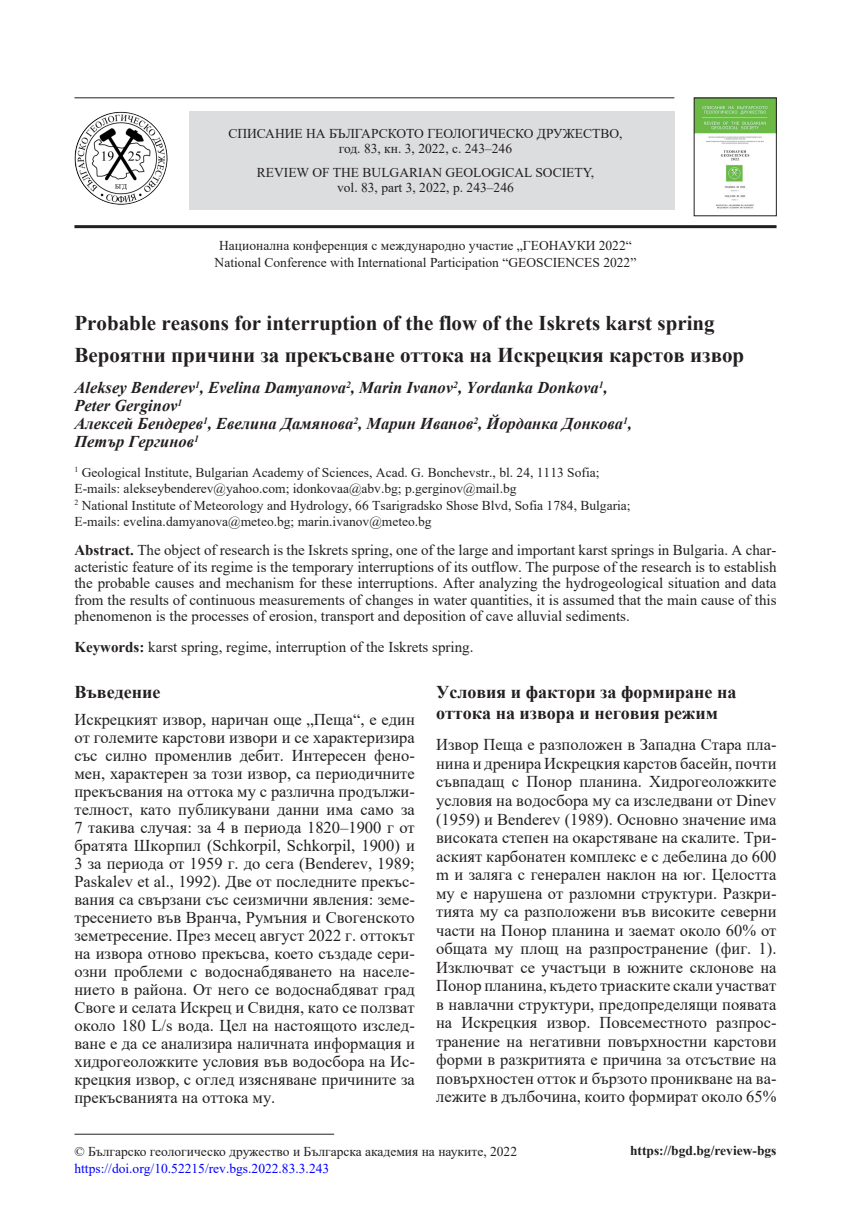
<style>
.page{position:relative;width:851px;height:1212px;background:#fff}
.page>*{position:absolute;margin:0;border:0;box-sizing:border-box;transform-origin:0 0}
.Title_Bul{font:700 21px "Times New Roman";color:#231f20}
.Heading_1{font:700 18px/21px "Times New Roman";color:#231f20}
.Body_text_BG_1par{font:16.5px/18px "Times New Roman";color:#231f20;text-align:justify}
.Authors{font:italic 700 16.5px/18px "Times New Roman";color:#231f20}
.Authors_bul{font:italic 700 16.5px/18px "Times New Roman";color:#231f20}
.Abstract_En{font:15px/16.5px "Times New Roman";color:#231f20;text-align:justify}
.Key_words{font:15px "Times New Roman";color:#231f20}
.Affiliation{font:13.5px/16.5px "Times New Roman";color:#231f20;text-align:center}
.DOI{font:13.5px "Times New Roman";color:#00f}
.t1{font:700 13.5px "Times New Roman";color:#231f20}
.s1{font-weight:700}
</style>
<div class="page">
<div style="left:189px;top:111px;width:485px;height:99px;background:#dcdddf"></div>
<hr style="left:74px;top:225px;width:702px;height:3px;background:#231f20">
<hr style="left:74px;top:97px;width:600px;height:1px;background:#231f20">
<hr style="left:74px;top:1134px;width:260px;height:1px;background:#231f20">
<img style="left:74px;top:112px;width:93px;height:93px">
<img style="left:695px;top:100px;width:79px;height:109px">
<p class="Affiliation" style="left:228px;top:126px;width:395px;line-height:15px">СПИСАНИЕ НА БЪЛГАРСКОТО ГЕОЛОГИЧЕСКО ДРУЖЕСТВО, год. 83, кн. 3, 2022, с. 243–246</p>
<p class="Affiliation" style="left:257px;top:164px;width:338px;line-height:15px">REVIEW OF THE BULGARIAN GEOLOGICAL SOCIETY, vol. 83, part 3, 2022, p. 243–246</p>
<p class="Affiliation" style="left:214px;top:237px;width:423px">Национална конференция с международно участие „ГЕОНАУКИ 2022“<br>National Conference with International Participation “GEOSCIENCES 2022”</p>
<p class="Title_Bul" style="left:74px;top:308px;width:641px">Probable reasons for interruption of the flow of the Iskrets karst spring</p>
<p class="Title_Bul" style="left:74px;top:340px;width:671px">Вероятни причини за прекъсване оттока на Искрецкия карстов извор</p>
<p class="Authors" style="left:74px;top:378px;width:534px">Aleksey Benderev<sup>1</sup>, Evelina Damyanova<sup>2</sup>, Marin Ivanov<sup>2</sup>, Yordanka Donkova<sup>1</sup>,<br>Peter Gerginov<sup>1</sup></p>
<p class="Authors_bul" style="left:74px;top:414px;width:559px">Алексей Бендерев<sup>1</sup>, Евелина Дамянова<sup>2</sup>, Марин Иванов<sup>2</sup>, Йорданка Донкова<sup>1</sup>,<br>Петър Гергинов<sup>1</sup></p>
<p class="Affiliation" style="left:74px;top:463px;width:526px;text-align:left"><sup>1</sup> Geological Institute, Bulgarian Academy of Sciences, Acad. G. Bonchevstr., bl. 24, 1113 Sofia;<br>E-mails: alekseybenderev@yahoo.com; idonkovaa@abv.bg; p.gerginov@mail.bg</p>
<p class="Affiliation" style="left:74px;top:496px;width:557px;text-align:left"><sup>2</sup> National Institute of Meteorology and Hydrology, 66 Tsarigradsko Shose Blvd, Sofia 1784, Bulgaria;<br>E-mails: evelina.damyanova@meteo.bg; marin.ivanov@meteo.bg</p>
<p class="Abstract_En" style="left:74px;top:541px;width:703px"><span class="s1">Abstract.</span> The object of research is the Iskrets spring, one of the large and important karst springs in Bulgaria. A char&shy;acteristic feature of its regime is the temporary interruptions of its outflow. The purpose of the research is to establish the probable causes and mechanism for these interruptions. After analyzing the hydrogeological situation and data from the results of continuous measurements of changes in water quantities, it is assumed that the main cause of this phenomenon is the processes of erosion, transport and deposition of cave alluvial sediments.</p>
<p class="Key_words" style="left:74px;top:636px;width:400px"><span class="s1">Keywords:</span> karst spring, regime, interruption of the Iskrets spring.</p>
<p class="Heading_1" style="left:74px;top:681px;width:88px">Въведение</p>
<p class="Body_text_BG_1par" style="left:74px;top:710px;width:342px">Искрецкият извор, наричан още „Пеща“, е един от големите карстови извори и се характеризира със силно променлив дебит. Интересен фено&shy;мен, характерен за този извор, са периодичните прекъсвания на оттока му с различна продължи&shy;телност, като публикувани данни има само за 7 такива случая: за 4 в периода 1820–1900 г от братята Шкорпил (Schkorpil, Schkorpil, 1900) и 3 за периода от 1959 г. до сега (Benderev, 1989; Paskalev et al., 1992). Две от последните прекъс&shy;вания са свързани със сеизмични явления: земе&shy;тресението във Вранча, Румъния и Свогенското земетресение. През месец август 2022 г. оттокът на извора отново прекъсва, което създаде сери&shy;озни проблеми с водоснабдяването на населе&shy;нието в района. От него се водоснабдяват град Своге и селата Искрец и Свидня, като се ползват около 180 L/s вода. Цел на настоящото изслед&shy;ване е да се анализира наличната информация и хидрогеоложките условия във водосбора на Ис&shy;крецкия извор, с оглед изясняване причините за прекъсванията на оттока му.</p>
<p class="Heading_1" style="left:436px;top:681px;width:302px">Условия и фактори за формиране на оттока на извора и неговия режим</p>
<p class="Body_text_BG_1par" style="left:436px;top:735px;width:342px;line-height:18.5px">Извор Пеща е разположен в Западна Стара пла&shy;нина и дренира Искрецкия карстов басейн, почти съвпадащ с Понор планина. Хидрогеоложките условия на водосбора му са изследвани от Dinev (1959) и Benderev (1989). Основно значение има високата степен на окарстяване на скалите. Три&shy;аският карбонатен комплекс е с дебелина до 600 m и заляга с генерален наклон на юг. Целостта му е нарушена от разломни структури. Разкри&shy;тията му са разположени във високите северни части на Понор планина и заемат около 60% от общата му площ на разпространение (фиг. 1).<br>Изключват се участъци в южните склонове на Понор планина, където триаските скали участват в навлачни структури, предопределящи появата на Искрецкия извор. Повсеместното разпрос&shy;транение на негативни повърхностни карстови форми в разкритията е причина за отсъствие на повърхностен отток и бързото проникване на ва&shy;лежите в дълбочина, които формират около 65%</p>
<p class="Affiliation" style="left:74px;top:1142px;width:444px">© Българско геологическо дружество и Българска академия на науките, 2022</p>
<p class="t1" style="left:630px;top:1141px;width:148px">https://bgd.bg/review-bgs</p>
<p class="DOI" style="left:74px;top:1159px;width:256px">https://doi.org/10.52215/rev.bgs.2022.83.3.243</p>
</div>
